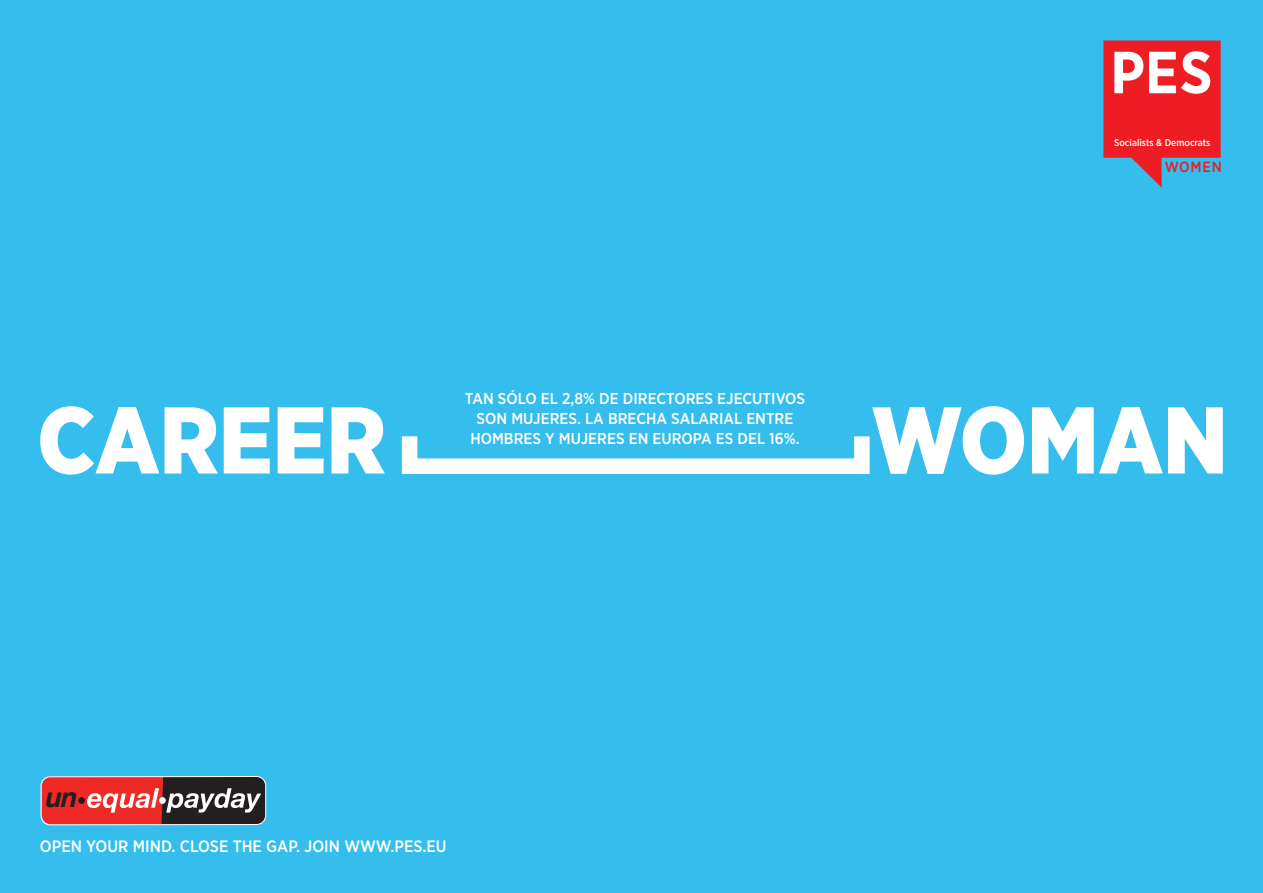
<style>
.page{position:relative;width:1263px;height:893px;background:#35bdee}
.page>*{position:absolute;margin:0;border:0;box-sizing:border-box;transform-origin:0 0}
.t1{font:900 94.5px "Gotham Narrow";color:#fff}
.t2{font:700 59.32px "Gotham Narrow";color:#fff}
.t3{font:italic 700 27.3px "Helvetica";color:#231f20}
.t4{font:500 16.5px "Gotham Narrow";color:#fff}
.t5{font:500 15.75px "Gotham Narrow";color:#fff}
.t6{font:500 14.77px "Gotham Narrow";letter-spacing:.055em;color:#ee1d23}
.t7{font:500 9.75px "Gotham Narrow";color:#fff}
</style>
<div class="page">
<svg style="left:1103px;top:41px;width:118px;height:147px"></svg>
<div style="left:402px;top:429px;width:468px;height:45px;border:16px solid #fff"></div>
<svg style="left:40px;top:776px;width:227px;height:49px"></svg>
<div style="left:78px;top:797px;width:7px;height:7px;background:#231f20;border-radius:50%"></div>
<p class="t2" style="left:1110px;top:34px;width:104px">PES</p>
<p class="t7" style="left:1114px;top:136px;width:98px">Socialists &amp; Democrats</p>
<p class="t6" style="left:1165px;top:157px;width:59px">WOMEN</p>
<p class="t5" style="left:465px;top:388px;width:342px">TAN SÓLO EL 2,8% DE DIRECTORES EJECUTIVOS</p>
<p class="t5" style="left:477px;top:409px;width:318px">SON MUJERES. LA BRECHA SALARIAL ENTRE</p>
<p class="t5" style="left:470px;top:429px;width:331px">HOMBRES Y MUJERES EN EUROPA ES DEL 16%.</p>
<p class="t1" style="left:37px;top:378px;width:350px">CAREER</p>
<p class="t1" style="left:871px;top:378px;width:358px">WOMAN</p>
<p class="t3" style="left:44px;top:775px;width:33px">un</p>
<p class="t4" style="left:40px;top:836px;width:408px">OPEN YOUR MIND. CLOSE THE GAP. JOIN WWW.PES.EU</p>
</div>
